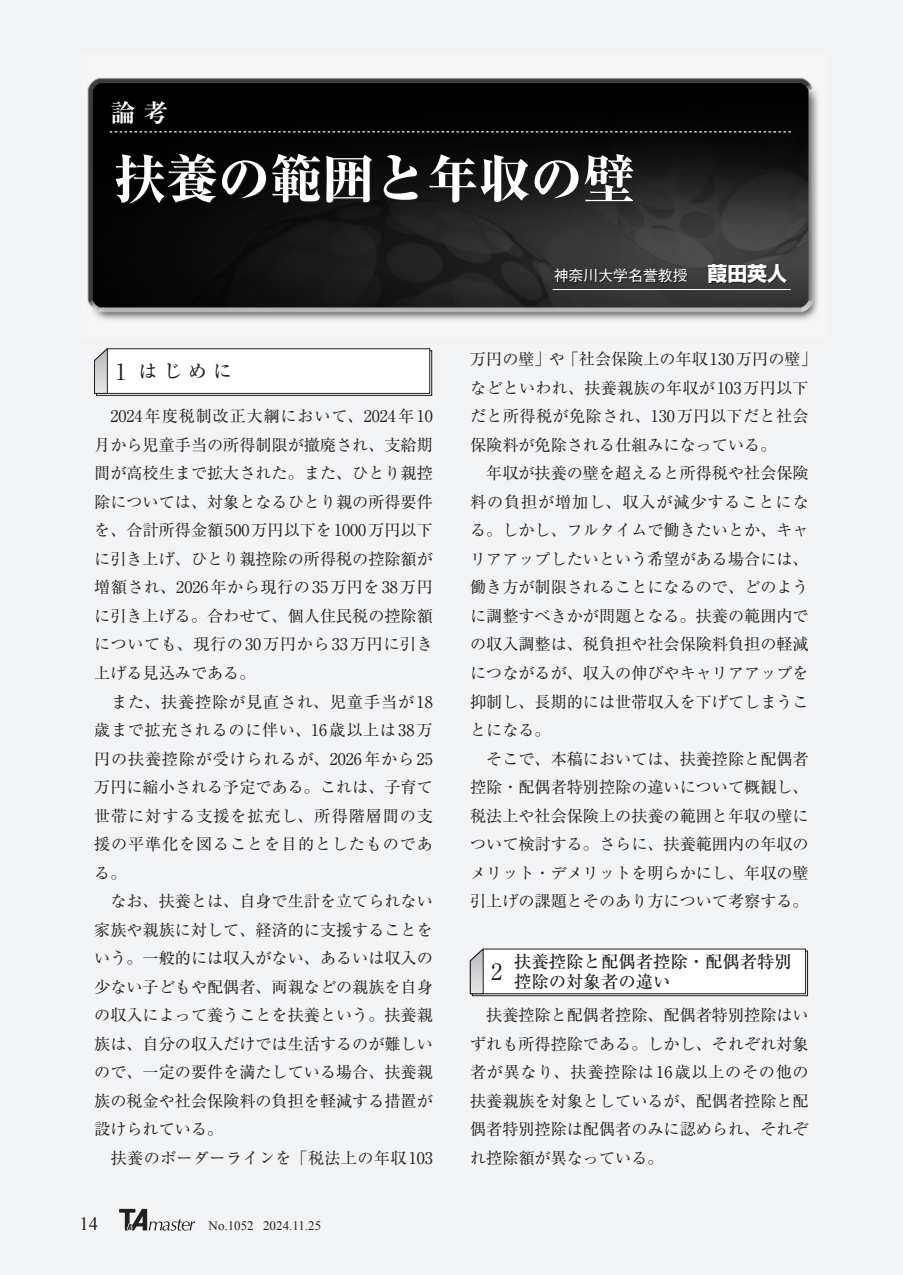
<style>
.page{position:relative;width:903px;height:1275px;background:#f2f3f4}
.page>*{position:absolute;margin:0;border:0;box-sizing:border-box;transform-origin:0 0}
.t1{font:800 52.15px "Ryumin Pr 6";color:#fff}
.t2{font:700 24.85px "Ryumin Pr 6";color:#fff}
.t3{font:500 18.55px "Ryumin Pr 6";color:#231f20}
.t4{font:18.55px "Times New Roman";color:#231f20}
.t5{font:500 17.32px/19.8px "Ryumin Pr 6";color:#231f20}
.t6{font:16.1px/28.5px "Ryumin Pr 6";color:#231f20}
.t7{font:500 14.88px "Gothic BBB Pr 6";color:#fff}
.t8{font:12.95px "Times New Roman";color:#231f20}
.s1{font-weight:400;font-size:22.4px}
.s2{font-family:"Shin Go Pr 6";font-weight:700;font-size:19.78px}
</style>
<div class="page">
<svg style="left:119px;top:1209px;width:76px;height:22px"></svg>
<img style="left:87px;top:78px;width:731px;height:242px">
<svg style="left:94px;top:348px;width:338px;height:48px"></svg>
<svg style="left:470px;top:948px;width:338px;height:48px"></svg>
<svg style="left:110px;top:131px;width:681px;height:1px"></svg>
<hr style="left:552px;top:289px;width:239px;height:1px;background:#fff">
<h2 class="t2" style="left:110px;top:93px;width:59px">論 考</h2>
<h1 class="t1" style="left:114px;top:138px;width:522px">扶養の範囲と年収の壁</h1>
<p class="t3" style="left:115px;top:357px;width:118px"><span class="s1">1</span> はじめに</p>
<p class="t6" style="left:94px;top:401px;width:340px">　2024年度税制改正大綱において、2024年10月から児童手当の所得制限が撤廃され、支給期間が高校生まで拡大された。また、ひとり親控除については、対象となるひとり親の所得要件を、合計所得金額500万円以下を1000万円以下に引き上げ、ひとり親控除の所得税の控除額が増額され、2026年から現行の35万円を38万円に引き上げる。合わせて、個人住民税の控除額についても、現行の30万円から33万円に引き上げる見込みである。<br>　また、扶養控除が見直され、児童手当が18歳まで拡充されるのに伴い、16歳以上は38万円の扶養控除が受けられるが、2026年から25万円に縮小される予定である。これは、子育て世帯に対する支援を拡充し、所得階層間の支援の平準化を図ることを目的としたものである。<br>　なお、扶養とは、自身で生計を立てられない家族や親族に対して、経済的に支援することをいう。一般的には収入がない、あるいは収入の少ない子どもや配偶者、両親などの親族を自身の収入によって養うことを扶養という。扶養親族は、自分の収入だけでは生活するのが難しいので、一定の要件を満たしている場合、扶養親族の税金や社会保険料の負担を軽減する措置が設けられている。<br>　扶養のボーダーラインを「税法上の年収103</p>
<p class="t4" style="left:79px;top:1212px;width:20px">14</p>
<p class="t8" style="left:209px;top:1217px;width:114px">No.1052 2024.11.25</p>
<p class="t7" style="left:554px;top:263px;width:235px">神奈川大学名誉教授<span class="s2">　葭田英人</span></p>
<p class="t6" style="left:470px;top:344px;width:348px">万円の壁」や「社会保険上の年収130万円の壁」などといわれ、扶養親族の年収が103万円以下だと所得税が免除され、130万円以下だと社会保険料が免除される仕組みになっている。<br>　年収が扶養の壁を超えると所得税や社会保険料の負担が増加し、収入が減少することになる。しかし、フルタイムで働きたいとか、キャリアアップしたいという希望がある場合には、働き方が制限されることになるので、どのように調整すべきかが問題となる。扶養の範囲内での収入調整は、税負担や社会保険料負担の軽減につながるが、収入の伸びやキャリアアップを抑制し、長期的には世帯収入を下げてしまうことになる。<br>　そこで、本稿においては、扶養控除と配偶者控除・配偶者特別控除の違いについて概観し、税法上や社会保険上の扶養の範囲と年収の壁について検討する。さらに、扶養範囲内の年収のメリット・デメリットを明らかにし、年収の壁引上げの課題とそのあり方について考察する。</p>
<p class="t5" style="left:491px;top:951px;width:302px;text-indent:23px">扶養控除と配偶者控除・配偶者特別<br><sup>2</sup> 控除の対象者の違い</p>
<p class="t6" style="left:470px;top:1000px;width:340px;text-align:justify">　扶養控除と配偶者控除、配偶者特別控除はいずれも所得控除である。しかし、それぞれ対象者が異なり、扶養控除は16歳以上のその他の扶養親族を対象としているが、配偶者控除と配偶者特別控除は配偶者のみに認められ、それぞれ控除額が異なっている。</p>
</div>
